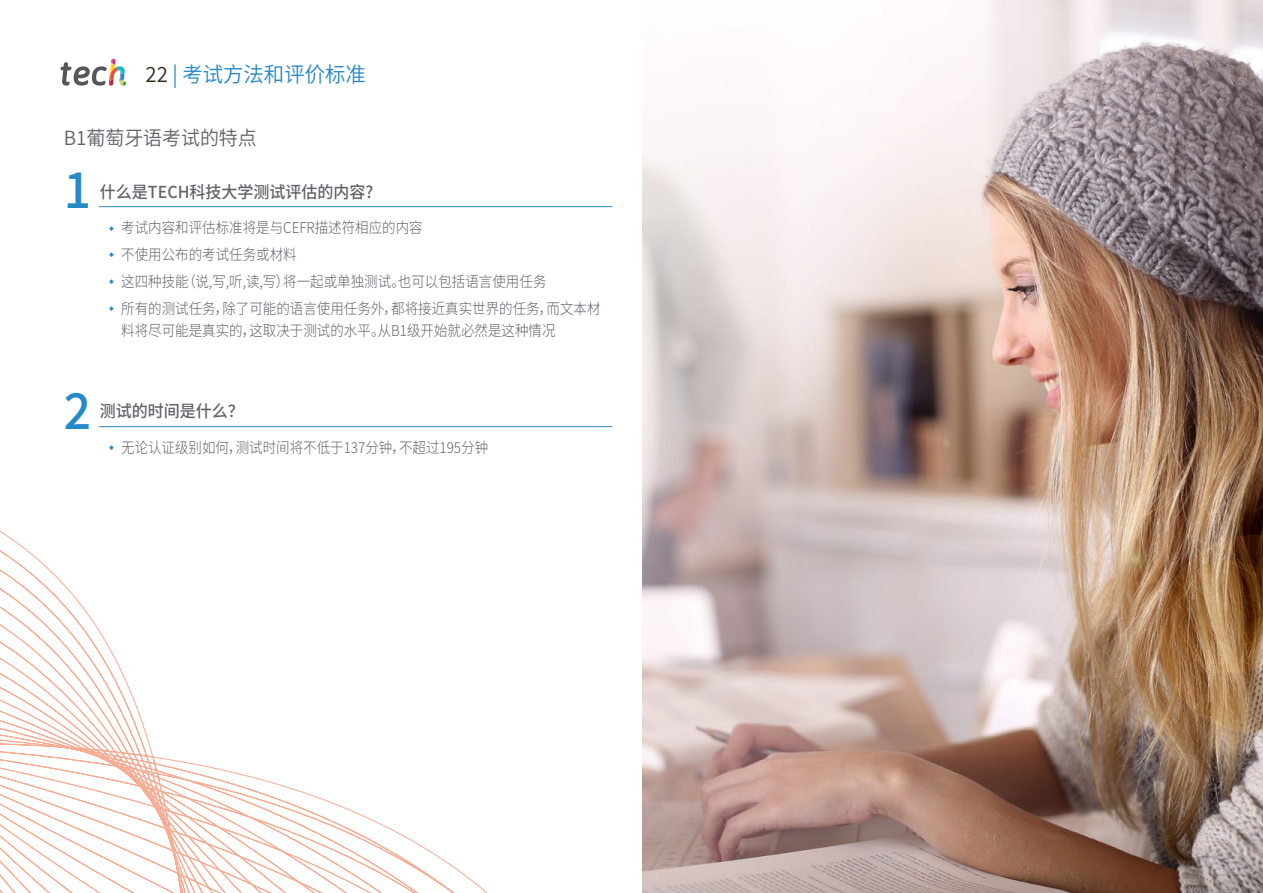
<style>
.page{position:relative;width:1263px;height:893px;background:#fff}
.page>*{position:absolute;margin:0;border:0;box-sizing:border-box;transform-origin:0 0}
.t1{font:500 49.5px "Source Han Sans CN";color:#2488c9}
.t2{font:21px "Source Han Sans CN";color:#2488c9}
.t3{font:19.5px "Source Han Sans CN";color:#61646a}
.t4{font:500 16.5px "Source Han Sans CN";color:#61646a}
.t5{font:300 15px/26.7px "Source Han Sans CN";color:#61646a;scale:.9 1}
.s1{color:#312e20}
</style>
<div class="page">
<img style="left:642px;top:0;width:621px;height:893px">
<svg style="left:61px;top:59px;width:65px;height:27px"></svg>
<svg style="left:0;top:530px;width:488px;height:363px"></svg>
<hr style="left:99px;top:206px;width:513px;height:1px;background:#2488c9">
<hr style="left:99px;top:426px;width:513px;height:1px;background:#2488c9">
<h2 class="t2" style="left:146px;top:63px;width:222px"><span class="s1">22</span> | 考试方法和评价标准</h2>
<h3 class="t3" style="left:64px;top:126px;width:194px">B1葡萄牙语考试的特点</h3>
<h1 class="t1" style="left:64px;top:162px;width:29px">1</h1>
<p class="t4" style="left:100px;top:182px;width:275px">什么是TECH科技大学测试评估的内容?</p>
<p class="t5" style="left:121px;top:215px;width:534px">考试内容和评估标准将是与CEFR描述符相应的内容<br>不使用公布的考试任务或材料<br>这四种技能（说,写,听,读,写）将一起或单独测试。也可以包括语言使用任务<br>所有的测试任务，除了可能的语言使用任务外，都将接近真实世界的任务，而文本材</p>
<p class="t5" style="left:121px;top:318px;width:484px">料将尽可能是真实的，这取决于测试的水平。从B1级开始就必然是这种情况</p>
<h1 class="t1" style="left:64px;top:383px;width:29px">2</h1>
<p class="t4" style="left:100px;top:401px;width:146px">测试的时间是什么？</p>
<p class="t5" style="left:121px;top:434px;width:409px">无论认证级别如何，测试时间将不低于137分钟，不超过195分钟</p>
</div>
